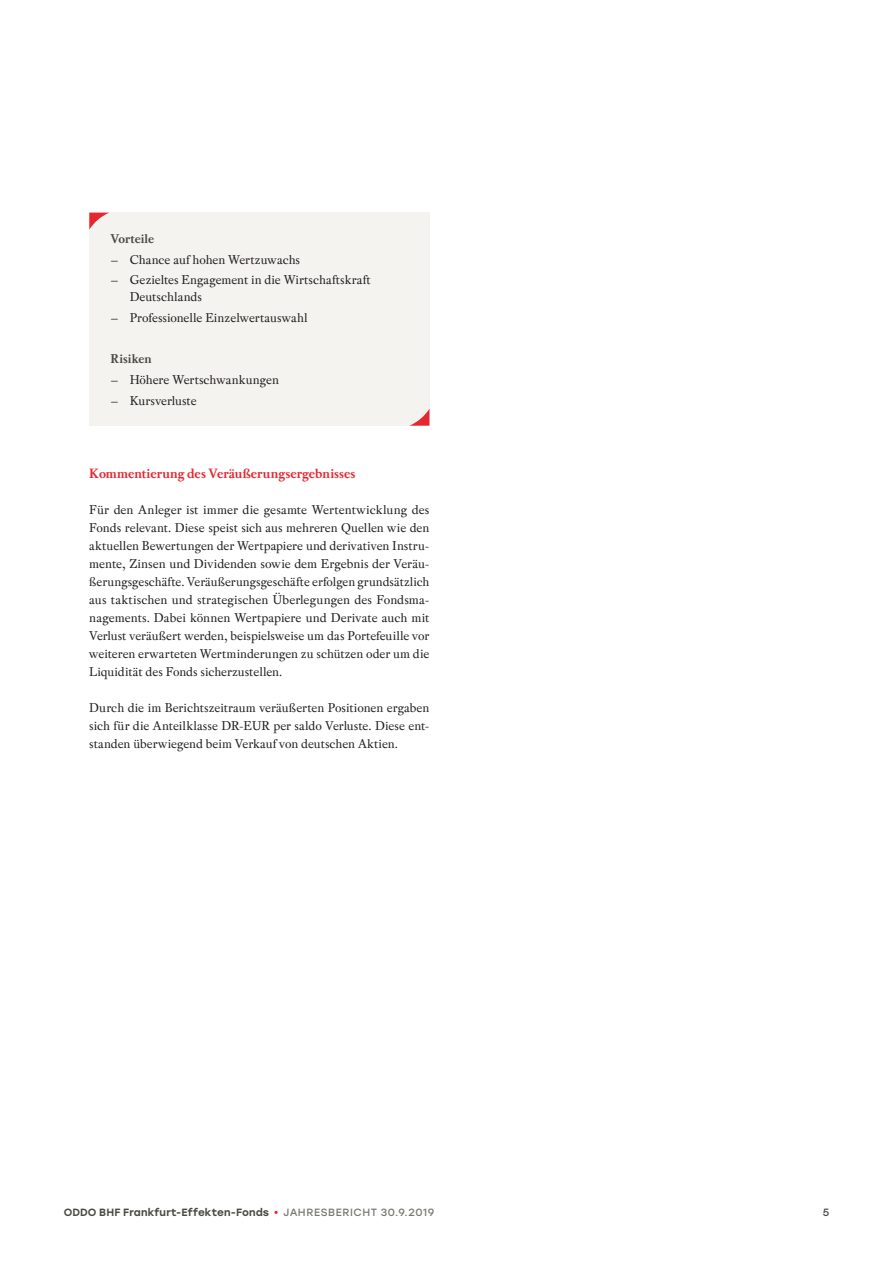
<style>
.page{position:relative;width:893px;height:1263px;background:#fff}
.page>*{position:absolute;margin:0;border:0;box-sizing:border-box;transform-origin:0 0}
.t1{font:700 14.25px "Pradell";letter-spacing:-.005em;color:#e6272f}
.t2{font:13.5px/18px "Pradell";color:#231f20;text-align:justify}
.t3{font:700 13.5px "Pradell";letter-spacing:-.005em;color:#484b42}
.t4{font:500 10.5px "Stolzl";letter-spacing:.01em;color:#484b42}
.t5{font:10.5px "Stolzl";letter-spacing:.05em;color:#767871}
.t6{font:10.5px "Stolzl";color:#484b42}
</style>
<div class="page">
<svg style="left:274px;top:1211px;width:4px;height:3px"></svg>
<div style="left:89px;top:213px;width:340px;height:213px;background:#f4f3ef"></div>
<svg style="left:89px;top:213px;width:20px;height:17px"></svg>
<svg style="left:409px;top:409px;width:20px;height:17px"></svg>
<p class="t3" style="left:111px;top:230px;width:45px">Vorteile</p>
<p class="t2" style="left:111px;top:250px;width:191px">– Chance auf hohen Wertzuwachs</p>
<p class="t2" style="left:130px;top:271px;width:243px;line-height:16.5px;text-indent:-19px">– Gezieltes Engagement in die Wirtschaftskraft<br>Deutschlands</p>
<p class="t2" style="left:111px;top:308px;width:199px">– Professionelle Einzelwertauswahl</p>
<p class="t3" style="left:111px;top:351px;width:43px">Risiken</p>
<p class="t2" style="left:111px;top:370px;width:170px">– Höhere Wertschwankungen</p>
<p class="t2" style="left:111px;top:391px;width:88px">– Kursverluste</p>
<p class="t1" style="left:89px;top:465px;width:268px">Kommentierung des Veräußerungsergebnisses</p>
<p class="t2" style="left:89px;top:501px;width:342px">Für den Anleger ist immer die gesamte Wertentwicklung des Fonds relevant. Diese speist sich aus mehreren Quellen wie den aktuellen Bewertungen der Wertpapiere und derivativen Instru&shy;mente, Zinsen und Dividenden sowie dem Ergebnis der Veräu&shy;ßerungsgeschäfte. Veräußerungsgeschäfte erfolgen grundsätzlich aus taktischen und strategischen Überlegungen des Fondsma&shy;nagements. Dabei können Wertpapiere und Derivate auch mit Verlust veräußert werden, beispielsweise um das Portefeuille vor weiteren erwarteten Wertminderungen zu schützen oder um die Liquidität des Fonds sicherzustellen.</p>
<p class="t2" style="left:89px;top:699px;width:342px">Durch die im Berichtszeitraum veräußerten Positionen ergaben sich für die Anteilklasse DR-EUR per saldo Verluste. Diese ent&shy;standen überwiegend beim Verkauf von deutschen Aktien.</p>
<p class="t4" style="left:64px;top:1205px;width:207px">ODDO BHF Frankfurt-Effekten-Fonds</p>
<p class="t5" style="left:283px;top:1205px;width:152px">JAHRESBERICHT 30.9.2019</p>
<p class="t6" style="left:823px;top:1205px;width:8px">5</p>
</div>
